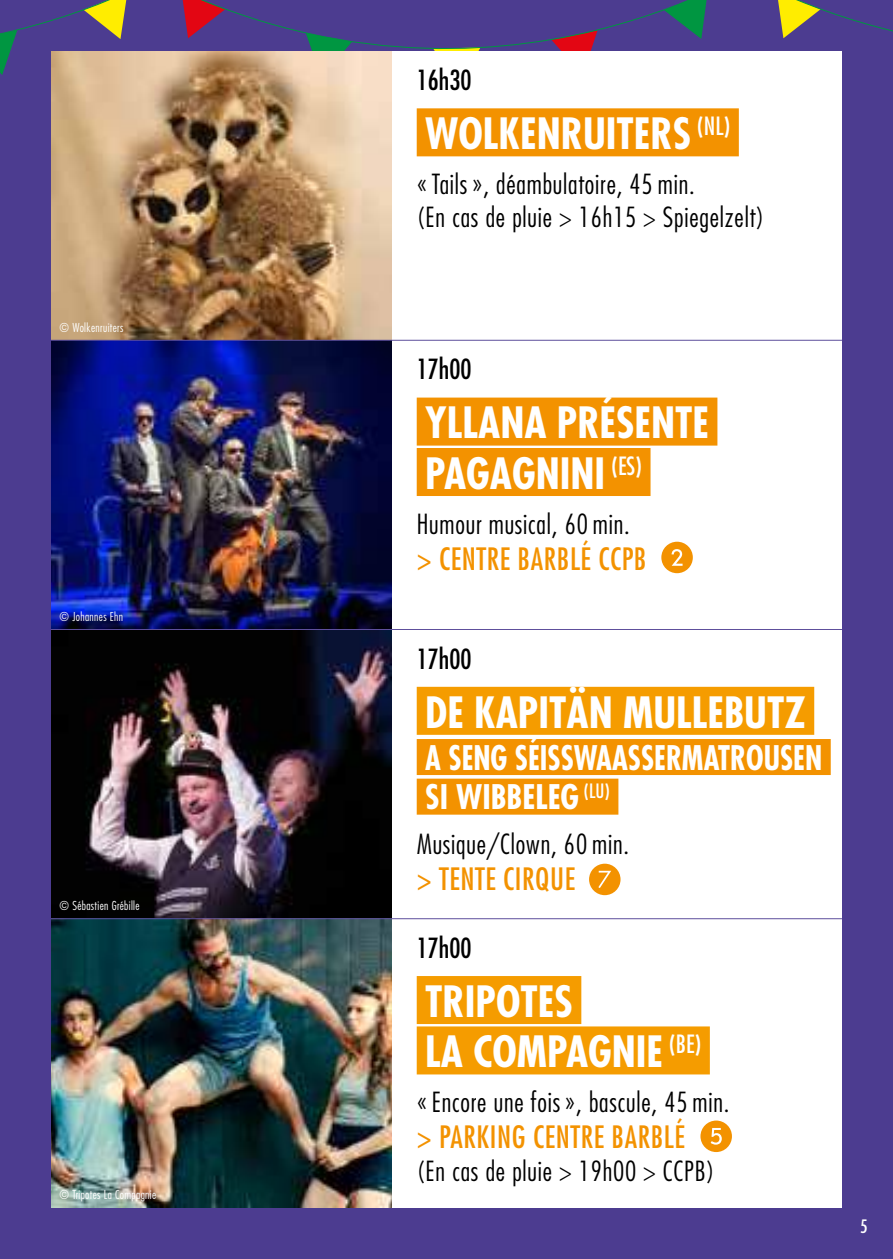
<style>
.page{position:relative;width:893px;height:1259px;background:#4c3c90}
.page>*{position:absolute;margin:0;border:0;box-sizing:border-box;transform-origin:0 0}
.t1{font:700 condensed 42px/50.4px "Futura";color:#fff}
.t2{font:700 condensed 33px/39.6px "Futura";color:#fff;scale:.91 1}
.t3{font:condensed 30px "Futura";letter-spacing:.02em;color:#f39200}
.t4{font:300 condensed 27px/32.4px "Futura";letter-spacing:.03em;color:#000}
.t5{font:condensed 27px "Futura";color:#000}
.t6{font:condensed 18px "Futura";color:#fff}
.t7{font:300 condensed 12px "Futura";letter-spacing:.03em;color:#fff}
</style>
<div class="page">
<svg style="left:0;top:0;width:118px;height:75px"></svg>
<svg style="left:118px;top:0;width:589px;height:51px"></svg>
<svg style="left:778px;top:0;width:115px;height:38px"></svg>
<div style="left:51px;top:51px;width:791px;height:1157px;background:#fff"></div>
<img style="left:51px;top:51px;width:340px;height:1157px">
<div style="left:417px;top:687px;width:397px;height:48px;background:#f59c00"></div>
<div style="left:417px;top:739px;width:414px;height:36px;background:#f39200"></div>
<div style="left:417px;top:778px;width:201px;height:36px;background:#f39200"></div>
<div style="left:417px;top:108px;width:322px;height:48px;background:#f39200"></div>
<div style="left:417px;top:397px;width:300px;height:48px;background:#f39200"></div>
<div style="left:417px;top:448px;width:233px;height:48px;background:#f39200"></div>
<div style="left:661px;top:542px;width:32px;height:31px;background:#f39200;border-radius:50%"></div>
<svg style="left:672px;top:549px;width:11px;height:17px"></svg>
<div style="left:589px;top:863px;width:31px;height:32px;background:#f39200;border-radius:50%"></div>
<svg style="left:598px;top:871px;width:13px;height:17px"></svg>
<div style="left:417px;top:976px;width:164px;height:48px;background:#f59c00"></div>
<div style="left:417px;top:1026px;width:293px;height:48px;background:#f59c00"></div>
<div style="left:700px;top:1120px;width:32px;height:32px;background:#f39200;border-radius:50%"></div>
<svg style="left:711px;top:1128px;width:11px;height:16px"></svg>
<hr style="left:51px;top:629px;width:791px;height:1px;background:#5e4f9c">
<hr style="left:51px;top:918px;width:791px;height:1px;background:#5e4f9c">
<hr style="left:51px;top:340px;width:791px;height:1px;background:#5e4f9c">
<p class="t7" style="left:60px;top:320px;width:65px">© Wolkenruiters</p>
<p class="t7" style="left:60px;top:609px;width:65px">© Johannes Ehn</p>
<p class="t7" style="left:60px;top:898px;width:82px">© Sébastien Grébille</p>
<p class="t7" style="left:60px;top:1187px;width:98px">© Tripotes La Compagnie</p>
<p class="t5" style="left:417px;top:63px;width:56px">16h30</p>
<h1 class="t1" style="left:425px;top:108px;width:307px">WOLKENRUITERS <sup>(NL)</sup></h1>
<p class="t4" style="left:417px;top:168px;width:349px">«Tails », déambulatoire, 45 min.<br>(En cas de pluie &gt; 16h15 &gt; Spiegelzelt)</p>
<p class="t5" style="left:417px;top:352px;width:56px">17h00</p>
<h1 class="t1" style="left:425px;top:397px;width:285px">YLLANA PRÉSENTE<br>PAGAGNINI <sup>(ES)</sup></h1>
<p class="t4" style="left:417px;top:507px;width:215px">Humour musical, 60 min.</p>
<p class="t3" style="left:417px;top:540px;width:231px">&gt; CENTRE BARBLÉ CCPB</p>
<p class="t5" style="left:417px;top:642px;width:56px">17h00</p>
<h1 class="t1" style="left:425px;top:686px;width:382px">DE KAPITÄN MULLEBUTZ</h1>
<p class="t2" style="left:425px;top:737px;width:438px">A SENG SÉISSWAASSERMATROUSEN<br>SI WIBBELEG <sup>(LU)</sup></p>
<p class="t4" style="left:417px;top:828px;width:214px">Musique/Clown, 60 min.</p>
<p class="t3" style="left:417px;top:860px;width:160px">&gt; TENTE CIRQUE</p>
<p class="t5" style="left:417px;top:931px;width:56px">17h00</p>
<h1 class="t1" style="left:425px;top:976px;width:278px">TRIPOTES<br>LA COMPAGNIE <sup>(BE)</sup></h1>
<p class="t4" style="left:417px;top:1085px;width:314px">«Encore une fois », bascule, 45 min.</p>
<p class="t3" style="left:417px;top:1118px;width:270px">&gt; PARKING CENTRE BARBLÉ</p>
<p class="t4" style="left:417px;top:1154px;width:299px">(En cas de pluie &gt; 19h00 &gt; CCPB)</p>
<p class="t6" style="left:860px;top:1215px;width:9px">5</p>
</div>
